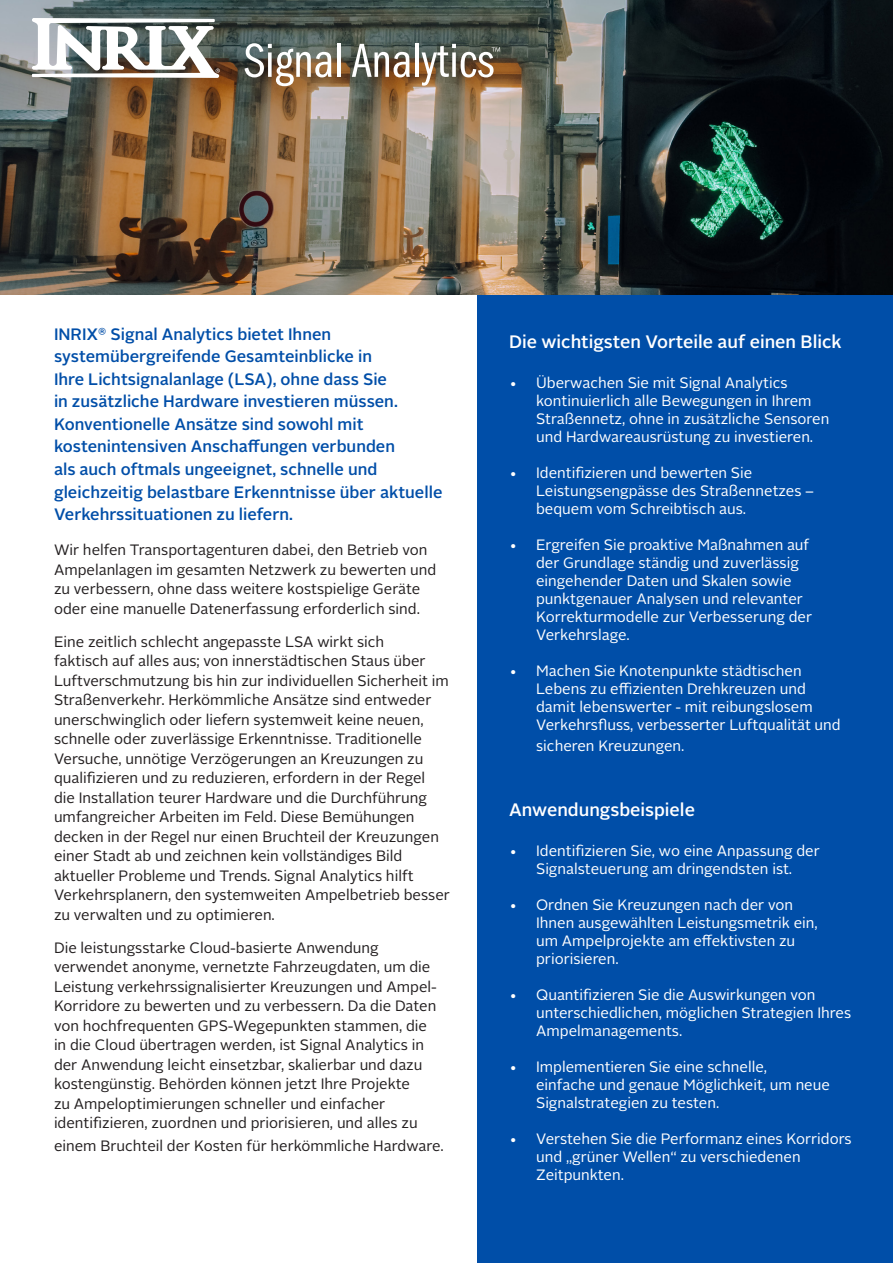
<style>
.page{position:relative;width:893px;height:1263px;background:#fff}
.page>*{position:absolute;margin:0;border:0;box-sizing:border-box;transform-origin:0 0}
.t1{font:500 18px "Alright Sans";color:#fff}
.t2{font:500 16.5px/22.5px "Alright Sans";color:#004ea8}
.t3{font:15px/19.5px "Alright Sans";color:#231f20}
.t4{font:15px/18px "Alright Sans";color:#fff}
</style>
<div class="page">
<div style="left:478px;top:263px;width:415px;height:1000px;background:#004ea8"></div>
<img style="left:0;top:0;width:893px;height:294px">
<svg style="left:244px;top:43px;width:88px;height:43px"></svg>
<hr style="left:337px;top:44px;width:3px;height:33px;background:#fff">
<svg style="left:352px;top:44px;width:58px;height:33px"></svg>
<hr style="left:415px;top:44px;width:4px;height:33px;background:#fff">
<svg style="left:422px;top:44px;width:78px;height:42px"></svg>
<svg style="left:31px;top:18px;width:189px;height:60px"></svg>
<p class="t2" style="left:54px;top:323px;width:390px">INRIX<sup>®</sup> Signal Analytics bietet Ihnen systemübergreifende Gesamteinblicke in<br>Ihre Lichtsignalanlage (LSA), ohne dass Sie<br>in zusätzliche Hardware investieren müssen.<br>Konventionelle Ansätze sind sowohl mit kostenintensiven Anschaffungen verbunden<br>als auch oftmals ungeeignet, schnelle und gleichzeitig belastbare Erkenntnisse über aktuelle Verkehrssituationen zu liefern.</p>
<p class="t1" style="left:509px;top:329px;width:334px">Die wichtigsten Vorteile auf einen Blick</p>
<p class="t4" style="left:536px;top:374px;width:295px;text-indent:-27px">• Überwachen Sie mit Signal Analytics kontinuierlich alle Bewegungen in Ihrem Straßennetz, ohne in zusätzliche Sensoren und Hardwareausrüstung zu investieren.</p>
<p class="t4" style="left:536px;top:464px;width:280px;text-indent:-27px">• Identifizieren und bewerten Sie<br>Leistungsengpässe des Straßennetzes – bequem vom Schreibtisch aus.</p>
<p class="t4" style="left:536px;top:536px;width:277px;text-indent:-27px">• Ergreifen Sie proaktive Maßnahmen auf der Grundlage ständig und zuverlässig eingehender Daten und Skalen sowie punktgenauer Analysen und relevanter Korrekturmodelle zur Verbesserung der Verkehrslage.</p>
<p class="t4" style="left:536px;top:662px;width:306px;text-indent:-27px">• Machen Sie Knotenpunkte städtischen Lebens zu effizienten Drehkreuzen und damit lebenswerter - mit reibungslosem Verkehrsfluss, verbesserter Luftqualität und</p>
<p class="t4" style="left:536px;top:737px;width:150px">sicheren Kreuzungen.</p>
<p class="t3" style="left:54px;top:541px;width:384px">Wir helfen Transportagenturen dabei, den Betrieb von Ampelanlagen im gesamten Netzwerk zu bewerten und zu verbessern, ohne dass weitere kostspielige Geräte oder eine manuelle Datenerfassung erforderlich sind.</p>
<p class="t3" style="left:54px;top:632px;width:397px">Eine zeitlich schlecht angepasste LSA wirkt sich<br>faktisch auf alles aus; von innerstädtischen Staus über Luftverschmutzung bis hin zur individuellen Sicherheit im Straßenverkehr. Herkömmliche Ansätze sind entweder unerschwinglich oder liefern systemweit keine neuen, schnelle oder zuverlässige Erkenntnisse. Traditionelle Versuche, unnötige Verzögerungen an Kreuzungen zu qualifizieren und zu reduzieren, erfordern in der Regel die Installation teurer Hardware und die Durchführung umfangreicher Arbeiten im Feld. Diese Bemühungen decken in der Regel nur einen Bruchteil der Kreuzungen einer Stadt ab und zeichnen kein vollständiges Bild aktueller Probleme und Trends. Signal Analytics hilft Verkehrsplanern, den systemweiten Ampelbetrieb besser zu verwalten und zu optimieren.</p>
<p class="t3" style="left:54px;top:938px;width:384px">Die leistungsstarke Cloud-basierte Anwendung verwendet anonyme, vernetzte Fahrzeugdaten, um die Leistung verkehrssignalisierter Kreuzungen und Ampel-Korridore zu bewerten und zu verbessern. Da die Daten von hochfrequenten GPS-Wegepunkten stammen, die in die Cloud übertragen werden, ist Signal Analytics in der Anwendung leicht einsetzbar, skalierbar und dazu kostengünstig. Behörden können jetzt Ihre Projekte<br>zu Ampeloptimierungen schneller und einfacher identifizieren, zuordnen und priorisieren, und alles zu</p>
<p class="t3" style="left:54px;top:1136px;width:391px">einem Bruchteil der Kosten für herkömmliche Hardware.</p>
<p class="t1" style="left:509px;top:797px;width:187px">Anwendungsbeispiele</p>
<p class="t4" style="left:509px;top:842px;width:312px;text-align:center">• Identifizieren Sie, wo eine Anpassung der<br>Signalsteuerung am dringendsten ist.</p>
<p class="t4" style="left:536px;top:896px;width:283px;text-indent:-27px">• Ordnen Sie Kreuzungen nach der von<br>Ihnen ausgewählten Leistungsmetrik ein, um Ampelprojekte am effektivsten zu priorisieren.</p>
<p class="t4" style="left:536px;top:986px;width:317px;text-indent:-27px">• Quantifizieren Sie die Auswirkungen von unterschiedlichen, möglichen Strategien Ihres<br>Ampelmanagements.</p>
<p class="t4" style="left:536px;top:1058px;width:295px;text-indent:-27px">• Implementieren Sie eine schnelle, einfache und genaue Möglichkeit, um neue<br>Signalstrategien zu testen.</p>
<p class="t4" style="left:536px;top:1130px;width:317px;text-indent:-27px">• Verstehen Sie die Performanz eines Korridors und „grüner Wellen“ zu verschiedenen<br>Zeitpunkten.</p>
</div>
